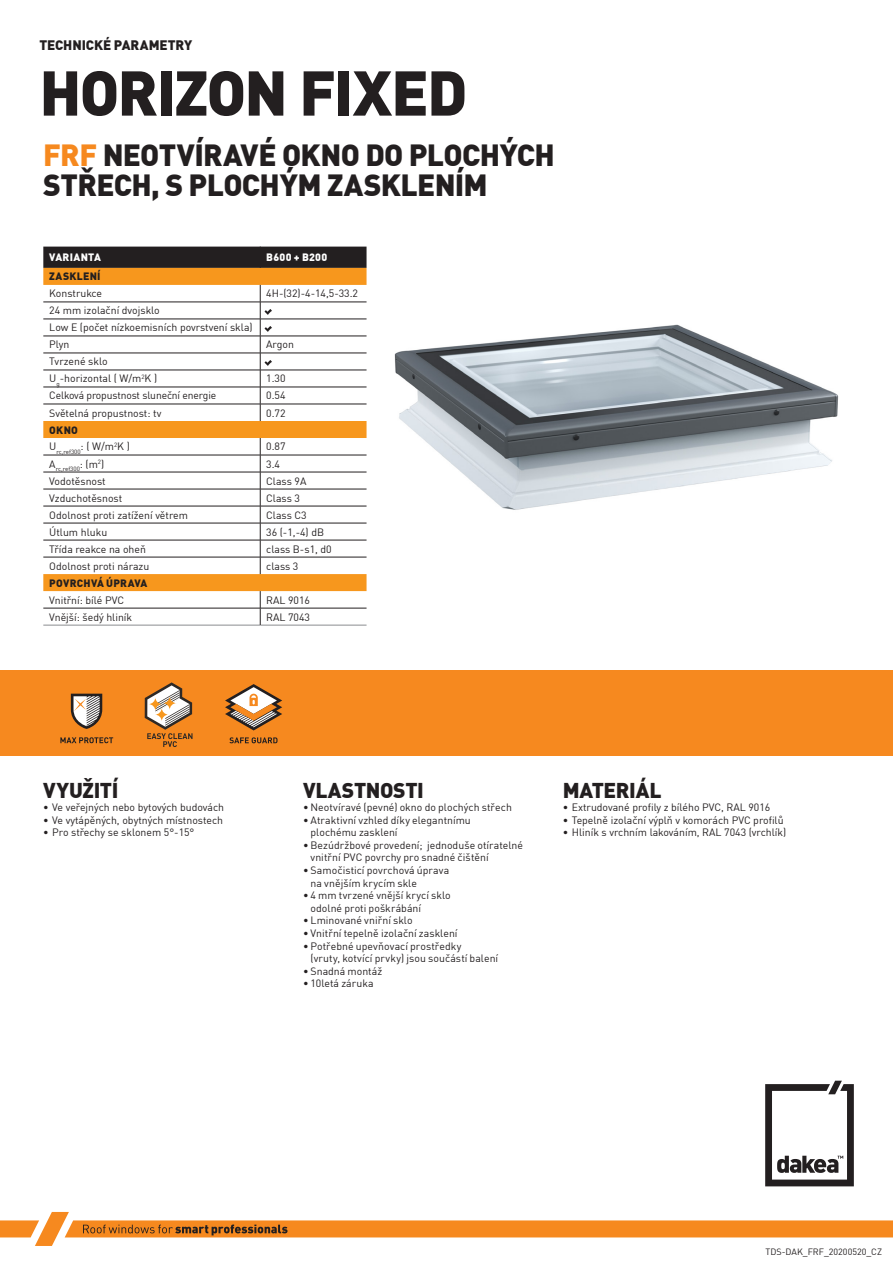
<style>
.page{position:relative;width:893px;height:1263px;background:#fff}
.page>*{position:absolute;margin:0;border:0;box-sizing:border-box;transform-origin:0 0}
.t1{font:900 62.25px "DIN Offc Pro";letter-spacing:-.03em;color:#231f20}
.t2{font:900 30px/30px "DIN Offc Pro";letter-spacing:-.02em;color:#231f20}
.t3{font:900 21px "DIN Offc Pro";letter-spacing:-.015em;color:#231f20}
.t4{font:900 13.5px "DIN Offc Pro";letter-spacing:-.005em;color:#231f20}
.t5{font:10.5px/12.6px "DIN Offc Pro";color:#231f20}
.t6{font:900 10.5px "DIN Offc Pro";letter-spacing:.02em;color:#231f20}
.Paragraph_Style_1{font:900 10.5px "DIN Offc Pro";letter-spacing:.03em;color:#fff}
.t7{font:9px "DIN Offc Pro";color:#231f20}
.t8{font:6.15px "DIN Offc Pro";color:#231f20}
.s1{color:#f6891f}
</style>
<div class="page">
<svg style="left:765px;top:1081px;width:89px;height:105px"></svg>
<svg style="left:0;top:1212px;width:893px;height:34px"></svg>
<img style="left:394px;top:324px;width:445px;height:186px">
<div style="left:0;top:671px;width:893px;height:85px;background:#f6891f"></div>
<svg style="left:71px;top:694px;width:31px;height:35px"></svg>
<svg style="left:60px;top:737px;width:53px;height:6px"></svg>
<svg style="left:229px;top:737px;width:49px;height:6px"></svg>
<svg style="left:225px;top:684px;width:57px;height:46px"></svg>
<svg style="left:145px;top:682px;width:48px;height:65px"></svg>
<svg style="left:43px;top:268px;width:324px;height:323px"></svg>
<hr style="left:43px;top:625px;width:217px;height:1px;background:#8a8c8f">
<hr style="left:260px;top:625px;width:107px;height:1px;background:#8a8c8f">
<div style="left:43px;top:247px;width:324px;height:21px;background:#231f20"></div>
<hr style="left:43px;top:302px;width:217px;height:1px;background:#231f20">
<hr style="left:260px;top:302px;width:107px;height:1px;background:#231f20">
<hr style="left:43px;top:319px;width:217px;height:1px;background:#231f20">
<hr style="left:260px;top:319px;width:107px;height:1px;background:#231f20">
<hr style="left:43px;top:336px;width:217px;height:1px;background:#231f20">
<hr style="left:260px;top:336px;width:107px;height:1px;background:#231f20">
<hr style="left:43px;top:353px;width:217px;height:1px;background:#231f20">
<hr style="left:260px;top:353px;width:107px;height:1px;background:#231f20">
<hr style="left:43px;top:370px;width:217px;height:1px;background:#231f20">
<hr style="left:260px;top:370px;width:107px;height:1px;background:#231f20">
<hr style="left:43px;top:387px;width:217px;height:1px;background:#231f20">
<hr style="left:260px;top:387px;width:107px;height:1px;background:#231f20">
<hr style="left:43px;top:404px;width:217px;height:1px;background:#231f20">
<hr style="left:260px;top:404px;width:107px;height:1px;background:#231f20">
<hr style="left:43px;top:455px;width:217px;height:1px;background:#231f20">
<hr style="left:260px;top:455px;width:107px;height:1px;background:#231f20">
<hr style="left:43px;top:472px;width:217px;height:1px;background:#231f20">
<hr style="left:260px;top:472px;width:107px;height:1px;background:#231f20">
<hr style="left:43px;top:489px;width:217px;height:1px;background:#231f20">
<hr style="left:260px;top:489px;width:107px;height:1px;background:#231f20">
<hr style="left:43px;top:506px;width:217px;height:1px;background:#231f20">
<hr style="left:260px;top:506px;width:107px;height:1px;background:#231f20">
<hr style="left:43px;top:523px;width:217px;height:1px;background:#231f20">
<hr style="left:260px;top:523px;width:107px;height:1px;background:#231f20">
<hr style="left:43px;top:540px;width:217px;height:1px;background:#231f20">
<hr style="left:260px;top:540px;width:107px;height:1px;background:#231f20">
<hr style="left:43px;top:557px;width:217px;height:1px;background:#231f20">
<hr style="left:260px;top:557px;width:107px;height:1px;background:#231f20">
<svg style="left:260px;top:438px;width:1px;height:136px"></svg>
<hr style="left:43px;top:608px;width:217px;height:1px;background:#231f20">
<hr style="left:260px;top:608px;width:107px;height:1px;background:#231f20">
<svg style="left:260px;top:591px;width:1px;height:34px"></svg>
<svg style="left:260px;top:285px;width:12px;height:136px"></svg>
<p class="t4" style="left:39px;top:33px;width:154px">TECHNICKÉ PARAMETRY</p>
<p class="t1" style="left:39px;top:40px;width:430px">HORIZON FIXED</p>
<p class="t2" style="left:43px;top:135px;width:513px"><span class="s1">FRF</span> NEOTVÍRAVÉ OKNO DO PLOCHÝCH<br>STŘECH, S PLOCHÝM ZASKLENÍM</p>
<p class="Paragraph_Style_1" style="left:49px;top:248px;width:53px">VARIANTA</p>
<p class="Paragraph_Style_1" style="left:266px;top:248px;width:62px">B600 + B200</p>
<p class="t6" style="left:49px;top:268px;width:53px">ZASKLENÍ</p>
<p class="t5" style="left:49px;top:286px;width:54px">Konstrukce</p>
<p class="t5" style="left:266px;top:286px;width:93px">4H-(32)-4-14,5-33.2</p>
<p class="t5" style="left:49px;top:303px;width:112px">24 mm izolační dvojsklo</p>
<p class="t5" style="left:49px;top:320px;width:205px">Low E (počet nízkoemisních povrstvení skla)</p>
<p class="t5" style="left:49px;top:337px;width:21px">Plyn</p>
<p class="t5" style="left:266px;top:337px;width:29px">Argon</p>
<p class="t5" style="left:49px;top:354px;width:60px">Tvrzené sklo</p>
<p class="t5" style="left:49px;top:371px;width:109px">U<sub>g</sub>-horizontal ( W/m<sup>2</sup>K )</p>
<p class="t5" style="left:266px;top:371px;width:21px">1.30</p>
<p class="t5" style="left:49px;top:388px;width:168px">Celková propustnost sluneční energie</p>
<p class="t5" style="left:266px;top:388px;width:21px">0.54</p>
<p class="t5" style="left:49px;top:405px;width:114px">Světelná propustnost: tv</p>
<p class="t5" style="left:266px;top:405px;width:21px">0.72</p>
<p class="t6" style="left:49px;top:421px;width:30px">OKNO</p>
<p class="t8" style="left:49px;top:447px;width:82px"><sup>U</sup>rc,ref300<sup>:</sup> <sup>(</sup> <sup>W/m</sup>2<sup>K</sup> <sup>)</sup></p>
<p class="t5" style="left:266px;top:439px;width:21px">0.87</p>
<p class="t8" style="left:49px;top:464px;width:56px"><sup>A</sup>rc,ref300<sup>:</sup> <sup>(m</sup>2<sup>)</sup></p>
<p class="t5" style="left:266px;top:456px;width:15px">3.4</p>
<p class="t5" style="left:49px;top:473px;width:58px">Vodotěsnost</p>
<p class="t5" style="left:266px;top:473px;width:42px">Class 9A</p>
<p class="t5" style="left:49px;top:490px;width:74px">Vzduchotěsnost</p>
<p class="t5" style="left:266px;top:490px;width:35px">Class 3</p>
<p class="t5" style="left:49px;top:507px;width:140px">Odolnost proti zatížení větrem</p>
<p class="t5" style="left:266px;top:507px;width:42px">Class C3</p>
<p class="t5" style="left:49px;top:524px;width:59px">Útlum hluku</p>
<p class="t5" style="left:266px;top:524px;width:59px">36 (-1,-4) dB</p>
<p class="t5" style="left:49px;top:541px;width:98px">Třída reakce na oheň</p>
<p class="t5" style="left:266px;top:541px;width:67px">class B-s1, d0</p>
<p class="t5" style="left:49px;top:558px;width:101px">Odolnost proti nárazu</p>
<p class="t5" style="left:266px;top:558px;width:34px">class 3</p>
<p class="t6" style="left:49px;top:574px;width:99px">POVRCHVÁ ÚPRAVA</p>
<p class="t5" style="left:49px;top:592px;width:76px">Vnitřní: bílé PVC</p>
<p class="t5" style="left:266px;top:592px;width:45px">RAL 9016</p>
<p class="t5" style="left:49px;top:609px;width:84px">Vnější: šedý hliník</p>
<p class="t5" style="left:266px;top:609px;width:45px">RAL 7043</p>
<p class="t3" style="left:43px;top:773px;width:77px">VYUŽITÍ</p>
<p class="t5" style="left:43px;top:800px;width:182px">• Ve veřejných nebo bytových budovách</p>
<p class="t5" style="left:43px;top:812px;width:181px">• Ve vytápěných, obytných místnostech</p>
<p class="t5" style="left:43px;top:825px;width:153px">• Pro střechy se sklonem 5°-15°</p>
<p class="t3" style="left:303px;top:773px;width:122px">VLASTNOSTI</p>
<p class="t5" style="left:303px;top:800px;width:210px">• Neotvíravé (pevné) okno do plochých střech</p>
<p class="t5" style="left:311px;top:812px;width:162px;text-indent:-8px">• Atraktivní vzhled díky elegantnímu plochému zasklení</p>
<p class="t5" style="left:311px;top:837px;width:214px;text-indent:-8px">• Bezúdržbové provedení; jednoduše otíratelné vnitřní PVC povrchy pro snadné čištění</p>
<p class="t5" style="left:311px;top:863px;width:140px;text-indent:-8px">• Samočisticí povrchová úprava na vnějším krycím skle</p>
<p class="t5" style="left:311px;top:888px;width:142px;text-indent:-8px">• 4 mm tvrzené vnější krycí sklo odolné proti poškrábání</p>
<p class="t5" style="left:303px;top:913px;width:111px">• Lminované vniřní sklo</p>
<p class="t5" style="left:303px;top:926px;width:156px">• Vnitřní tepelně izolační zasklení</p>
<p class="t5" style="left:311px;top:938px;width:189px;text-indent:-8px">• Potřebné upevňovací prostředky<br>(vruty, kotvící prvky) jsou součástí balení</p>
<p class="t5" style="left:303px;top:963px;width:81px">• Snadná montáž</p>
<p class="t5" style="left:303px;top:976px;width:72px">• 10letá záruka</p>
<p class="t3" style="left:563px;top:773px;width:100px">MATERIÁL</p>
<p class="t5" style="left:563px;top:800px;width:209px">• Extrudované profily z bílého PVC, RAL 9016</p>
<p class="t5" style="left:563px;top:812px;width:222px">• Tepelně izolační výplň v komorách PVC profilů</p>
<p class="t5" style="left:563px;top:825px;width:225px">• Hliník s vrchním lakováním, RAL 7043 (vrchlík)</p>
<p class="t7" style="left:765px;top:1244px;width:118px">TDS-DAK_FRF_20200520_CZ</p>
</div>
